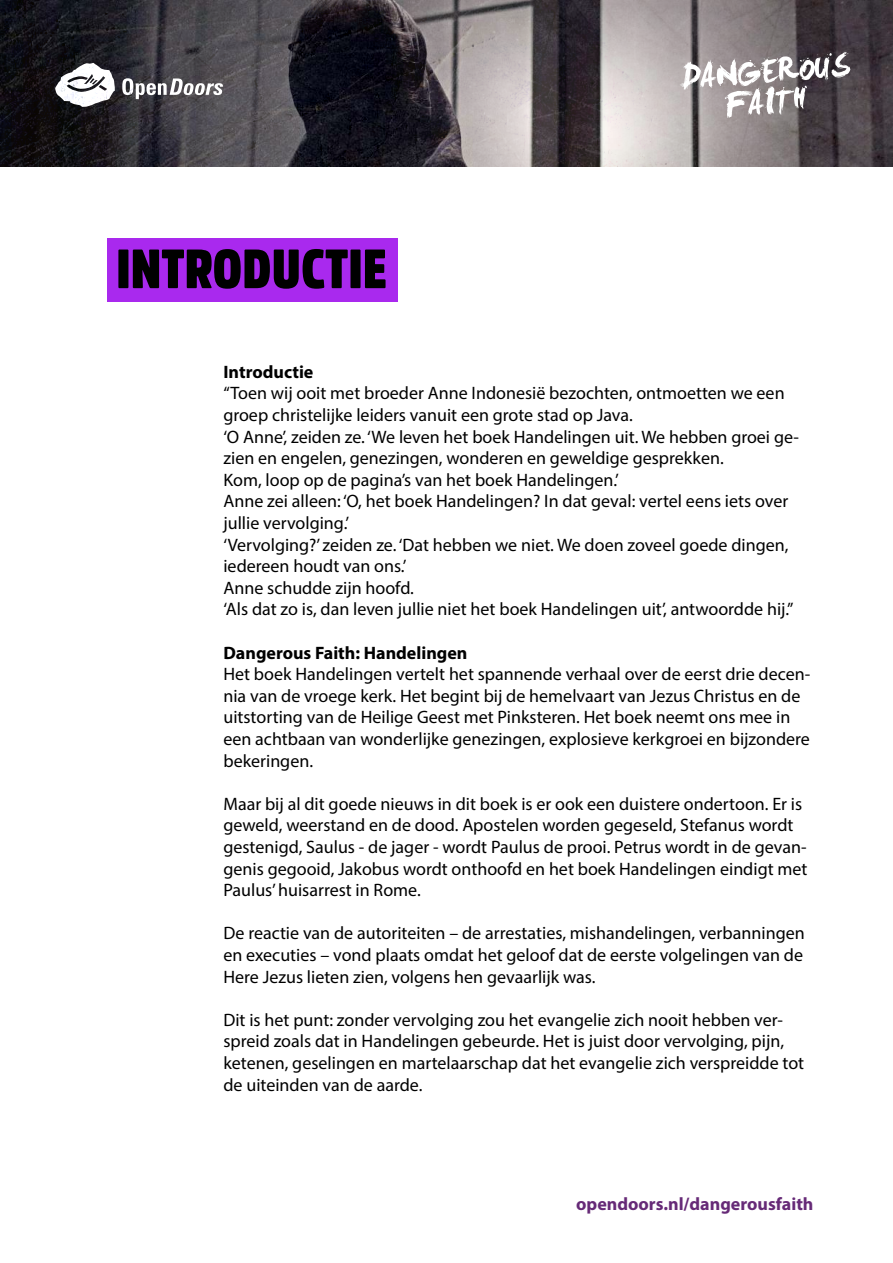
<style>
.page{position:relative;width:893px;height:1263px;background:#fff}
.page>*{position:absolute;margin:0;border:0;box-sizing:border-box;transform-origin:0 0}
.t1{font:900 55.2px "Rockeby Cd";color:#000}
.t2{font:18px/21.6px "Myriad Pro";color:#000}
.t3{font:700 18px "Myriad Pro";color:#000}
.t4{font:700 18px "Myriad Pro";color:#662a77}
</style>
<div class="page">
<img style="left:0;top:0;width:893px;height:167px">
<svg style="left:122px;top:78px;width:101px;height:21px"></svg>
<svg style="left:55px;top:63px;width:60px;height:44px"></svg>
<svg style="left:680px;top:52px;width:170px;height:66px"></svg>
<div style="left:108px;top:239px;width:290px;height:63px;background:#a929ee"></div>
<h1 class="t1" style="left:116px;top:235px;width:272px">INTRODUCTIE</h1>
<p class="t3" style="left:223px;top:360px;width:92px">Introductie</p>
<p class="t2" style="left:223px;top:382px;width:577px">“Toen wij ooit met broeder Anne Indonesië bezochten, ontmoetten we een groep christelijke leiders vanuit een grote stad op Java.<br>‘O Anne’, zeiden ze. ‘We leven het boek Handelingen uit. We hebben groei ge&shy;zien en engelen, genezingen, wonderen en geweldige gesprekken.<br>Kom, loop op de pagina’s van het boek Handelingen.’<br>Anne zei alleen: ‘O, het boek Handelingen? In dat geval: vertel eens iets over jullie vervolging.’<br>‘Vervolging?’ zeiden ze. ‘Dat hebben we niet. We doen zoveel goede dingen, iedereen houdt van ons.’<br>Anne schudde zijn hoofd.<br>‘Als dat zo is, dan leven jullie niet het boek Handelingen uit’, antwoordde hij.”</p>
<p class="t3" style="left:223px;top:641px;width:246px">Dangerous Faith: Handelingen</p>
<p class="t2" style="left:223px;top:663px;width:588px">Het boek Handelingen vertelt het spannende verhaal over de eerst drie decen&shy;nia van de vroege kerk. Het begint bij de hemelvaart van Jezus Christus en de uitstorting van de Heilige Geest met Pinksteren. Het boek neemt ons mee in een achtbaan van wonderlijke genezingen, explosieve kerkgroei en bijzondere bekeringen.</p>
<p class="t2" style="left:223px;top:793px;width:586px">Maar bij al dit goede nieuws in dit boek is er ook een duistere ondertoon. Er is geweld, weerstand en de dood. Apostelen worden gegeseld, Stefanus wordt gestenigd, Saulus - de jager - wordt Paulus de prooi. Petrus wordt in de gevan&shy;genis gegooid, Jakobus wordt onthoofd en het boek Handelingen eindigt met Paulus’ huisarrest in Rome.</p>
<p class="t2" style="left:223px;top:922px;width:583px;text-align:justify">De reactie van de autoriteiten – de arrestaties, mishandelingen, verbanningen en executies – vond plaats omdat het geloof dat de eerste volgelingen van de Here Jezus lieten zien, volgens hen gevaarlijk was.</p>
<p class="t2" style="left:223px;top:1009px;width:582px">Dit is het punt: zonder vervolging zou het evangelie zich nooit hebben ver&shy;spreid zoals dat in Handelingen gebeurde. Het is juist door vervolging, pijn, ketenen, geselingen en martelaarschap dat het evangelie zich verspreidde tot de uiteinden van de aarde.</p>
<p class="t4" style="left:576px;top:1192px;width:239px">opendoors.nl/dangerousfaith</p>
</div>
